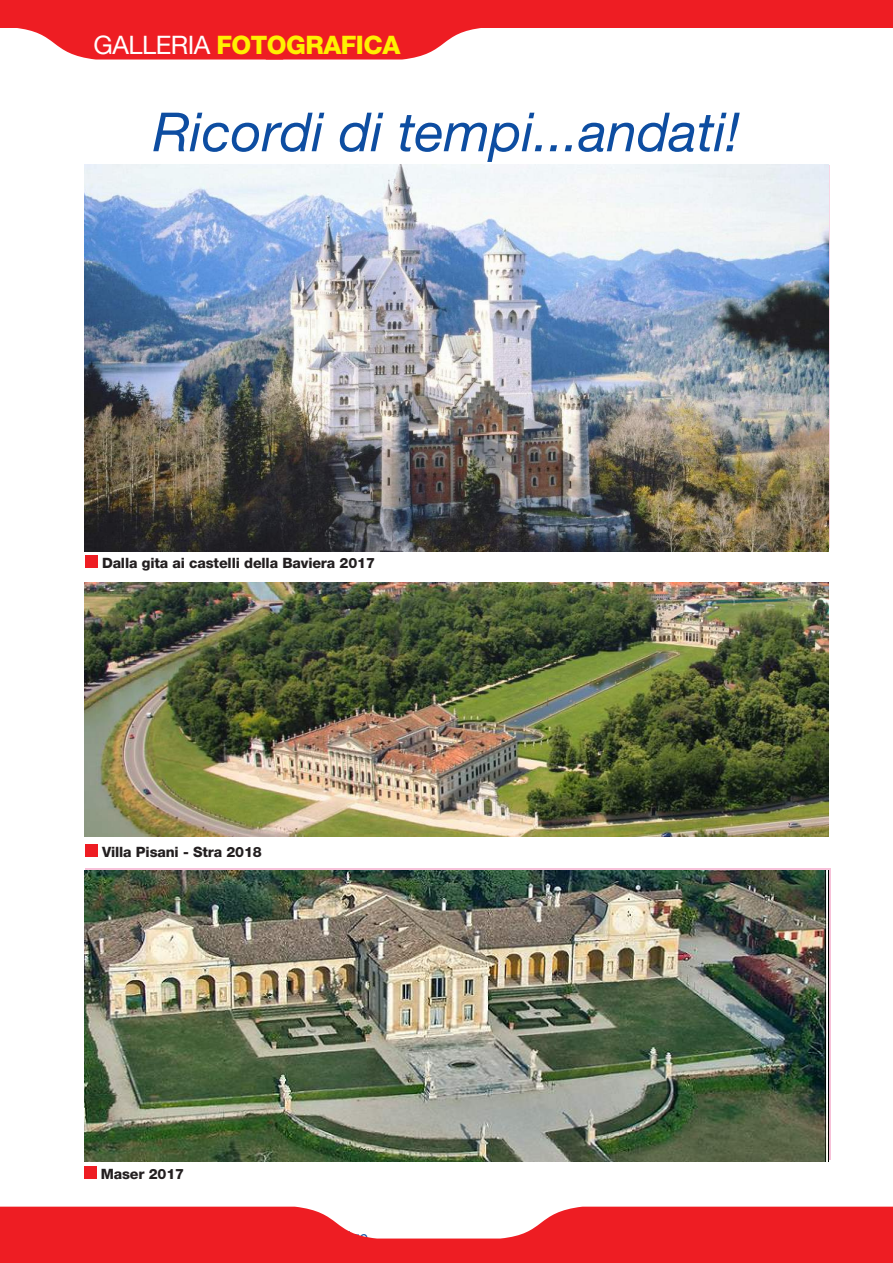
<style>
.page{position:relative;width:893px;height:1263px;background:#fff}
.page>*{position:absolute;margin:0;border:0;box-sizing:border-box;transform-origin:0 0}
.t1{font:italic 54px "Helvetica Neue LT Std";color:#0d4da1}
.t2{font:800 25.5px "Helvetica Neue LT Std";letter-spacing:-.02em;color:#fff101}
.t3{font:800 14.25px "Helvetica Neue LT Std";letter-spacing:-.01em;color:#231f20}
.s1{font-weight:400;color:#fff}
</style>
<div class="page">
<div style="left:0;top:0;width:893px;height:28px;background:#ee1d23"></div>
<svg style="left:17px;top:28px;width:464px;height:32px"></svg>
<div style="left:85px;top:844px;width:13px;height:13px;background:#ee1d23"></div>
<div style="left:84px;top:1166px;width:13px;height:13px;background:#ee1d23"></div>
<div style="left:85px;top:555px;width:13px;height:13px;background:#ee1d23"></div>
<img style="left:84px;top:582px;width:745px;height:254px">
<img style="left:84px;top:165px;width:745px;height:387px">
<img style="left:84px;top:871px;width:745px;height:291px">
<svg style="left:0;top:1206px;width:893px;height:57px;background:#f03c41"></svg>
<h2 class="t2" style="left:94px;top:30px;width:308px"><span class="s1">GALLERIA</span> FOTOGRAFICA</h2>
<h1 class="t1" style="left:153px;top:100px;width:589px">Ricordi di tempi...andati!</h1>
<p class="t3" style="left:102px;top:554px;width:275px">Dalla gita ai castelli della Baviera 2017</p>
<p class="t3" style="left:102px;top:844px;width:161px">Villa Pisani - Stra 2018</p>
<p class="t3" style="left:101px;top:1165px;width:85px">Maser 2017</p>
</div>
